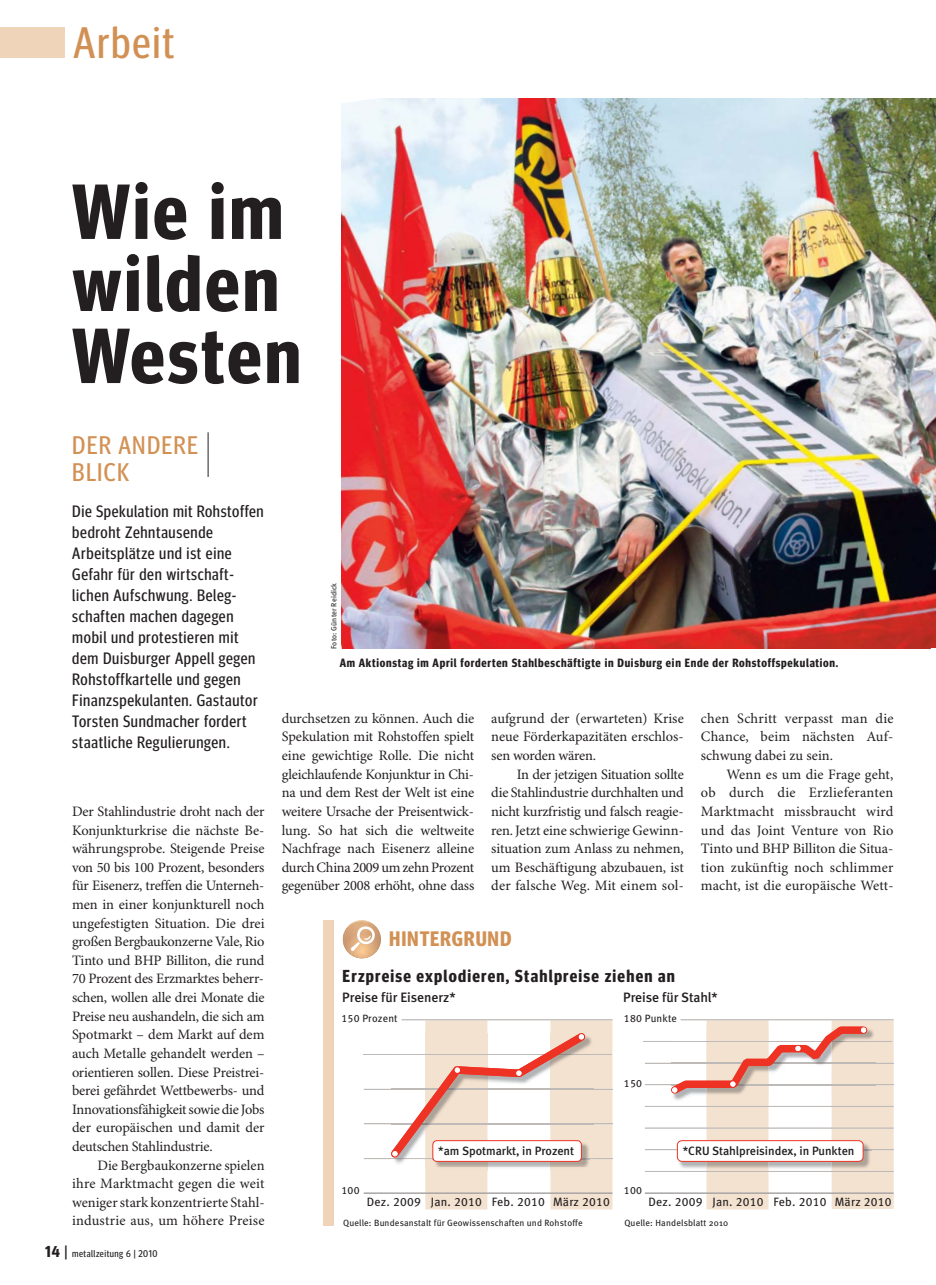
<style>
.page{position:relative;width:936px;height:1285px;background:#fff}
.page>*{position:absolute;margin:0;border:0;box-sizing:border-box;transform-origin:0 0}
.t1{font:700 78px/72px "Meta Headline Cond OT";letter-spacing:.04em;color:#231f20}
.t2{font:44.1px "Meta Headline Cond OT";letter-spacing:.04em;color:#d29154}
.t3{font:25.5px/27px "Meta Headline Cond OT";letter-spacing:.05em;color:#d29154}
.t4{font:700 21px "Meta Headline Cond OT";letter-spacing:.04em;color:#d29154}
.t5{font:17.4px "Meta Headline Cond OT Bold OV RWGVZA";letter-spacing:.07em;color:#231f20}
.t6{font:16.5px/21px "Meta Headline Cond OT";letter-spacing:.04em;color:#231f20}
.t7{font:14.4px/18.6px "Minion Pro";color:#231f20;text-align:justify}
.t8{font:13.5px "Meta Medium LF";color:#231f20}
.t9{font:700 12px "Meta Headline Cond OT";letter-spacing:.06em;color:#231f20}
.t10{font:12px "Meta Book LF";letter-spacing:.02em;color:#231f20}
.t11{font:12px "Meta Medium LF";color:#231f20}
.t12{font:10.5px "Meta Book LF";letter-spacing:.02em;color:#231f20}
.t13{font:9.75px "Meta Headline Cond OT";letter-spacing:.05em;color:#231f20}
.t14{font:9px "Meta Book Roman OV SWGVZA";letter-spacing:.02em;color:#231f20}
.t15{font:7.5px "Meta Book Roman OV UWGVZA";letter-spacing:.015em;color:#231f20}
.s1{font-weight:700;font-size:15.75px}
.s2{font-size:15.75px}
</style>
<div class="page">
<div style="left:0;top:28px;width:65px;height:30px;background:#efd4b9"></div>
<hr style="left:208px;top:432px;width:1px;height:45px;background:#231f20">
<hr style="left:645px;top:1170px;width:248px;height:1px;background:#bebab7">
<hr style="left:645px;top:1192px;width:248px;height:1px;background:#92908f">
<hr style="left:645px;top:1149px;width:248px;height:1px;background:#bebab7">
<hr style="left:645px;top:1127px;width:248px;height:1px;background:#bebab7">
<hr style="left:645px;top:1084px;width:248px;height:1px;background:#bebab7">
<hr style="left:680px;top:1019px;width:213px;height:1px;background:#bebab7">
<hr style="left:643px;top:1040px;width:249px;height:1px;background:#bebab7">
<hr style="left:645px;top:1062px;width:248px;height:1px;background:#bebab7">
<hr style="left:645px;top:1105px;width:248px;height:1px;background:#bebab7">
<svg style="left:664px;top:1020px;width:229px;height:189px"></svg>
<img style="left:677px;top:1140px;width:194px;height:29px">
<img style="left:706px;top:1161px;width:62px;height:8px">
<div style="left:677px;top:1140px;width:186px;height:21px;background:#fff;border-radius:5px"></div>
<div style="left:677px;top:1139px;width:186px;height:22px;border:1px solid #ee3224;border-radius:5px"></div>
<hr style="left:364px;top:1158px;width:248px;height:1px;background:#bebab7">
<hr style="left:364px;top:1192px;width:248px;height:1px;background:#92908f">
<hr style="left:364px;top:1123px;width:248px;height:1px;background:#bebab7">
<hr style="left:364px;top:1088px;width:248px;height:1px;background:#bebab7">
<hr style="left:363px;top:1053px;width:249px;height:1px;background:#bebab7">
<hr style="left:401px;top:1019px;width:211px;height:1px;background:#bebab7">
<svg style="left:384px;top:1020px;width:228px;height:189px"></svg>
<img style="left:342px;top:99px;width:593px;height:549px">
<div style="left:323px;top:920px;width:11px;height:305px;background:#efd4b9"></div>
<img style="left:343px;top:920px;width:38px;height:38px;border-radius:50%">
<svg style="left:351px;top:926px;width:24px;height:24px"></svg>
<h2 class="t2" style="left:74px;top:22px;width:102px">Arbeit</h2>
<h1 class="t1" style="left:72px;top:180px;width:230px">Wie im wilden<br>Westen</h1>
<h3 class="t3" style="left:72px;top:433px;width:127px">DER ANDERE<br>BLICK</h3>
<p class="t6" style="left:72px;top:501px;width:193px">Die Spekulation mit Rohstoffen bedroht Zehntausende<br>Arbeitsplätze und ist eine<br>Gefahr für den wirtschaft&shy;lichen Aufschwung. Beleg&shy;schaften machen dagegen mobil und protestieren mit dem Duisburger Appell gegen<br>Rohstoffkartelle und gegen<br>Finanzspekulanten. Gastautor<br>Torsten Sundmacher fordert staatliche Regulierungen.</p>
<p class="t7" style="left:72px;top:803px;width:194px">Der Stahlindustrie droht nach der Konjunkturkrise die nächste Be&shy;währungsprobe. Steigende Preise von 50 bis 100 Prozent, besonders für Eisenerz, treffen die Unterneh&shy;men in einer konjunkturell noch ungefestigten Situation. Die drei großen Bergbaukonzerne Vale, Rio Tinto und BHP Billiton, die rund 70 Prozent des Erzmarktes beherr&shy;schen, wollen alle drei Monate die Preise neu aushandeln, die sich am Spotmarkt – dem Markt auf dem auch Metalle gehandelt werden – orientieren sollen. Diese Preistrei&shy;berei gefährdet Wettbewerbs- und Innovationsfähigkeit sowie die Jobs der europäischen und damit der deutschen Stahlindustrie.</p>
<p class="t7" style="left:72px;top:1156px;width:194px;text-indent:26px">Die Bergbaukonzerne spielen ihre Marktmacht gegen die weit weniger stark konzentrierte Stahl&shy;industrie aus, um höhere Preise</p>
<p class="t13" style="left:45px;top:1248px;width:114px"><span class="s1">14</span> <span class="s2">|</span> metallzeitung 6 | 2010</p>
<p class="t15" style="left:330px;top:648px;width:67px;rotate:-90deg">Foto: Günter Reidick</p>
<p class="t9" style="left:339px;top:656px;width:500px">Am Aktionstag im April forderten Stahlbeschäftigte in Duisburg ein Ende der Rohstoffspekulation.</p>
<p class="t7" style="left:282px;top:710px;width:194px">durchsetzen zu können. Auch die Spekulation mit Rohstoffen spielt eine gewichtige Rolle. Die nicht gleichlaufende Konjunktur in Chi&shy;na und dem Rest der Welt ist eine weitere Ursache der Preisentwick&shy;lung. So hat sich die weltweite Nachfrage nach Eisenerz alleine durchChina 2009 um zehn Prozent gegenüber 2008 erhöht, ohne dass</p>
<p class="t7" style="left:491px;top:710px;width:194px">aufgrund der (erwarteten) Krise neue Förderkapazitäten erschlos&shy;sen worden wären.</p>
<p class="t7" style="left:491px;top:765px;width:194px;text-indent:26px">In der jetzigen Situation sollte die Stahlindustrie durchhalten und nicht kurzfristig und falsch reagie&shy;ren. Jetzt eine schwierige Gewinn&shy;situation zum Anlass zu nehmen, um Beschäftigung abzubauen, ist der falsche Weg. Mit einem sol-</p>
<h3 class="t4" style="left:389px;top:928px;width:124px">HINTERGRUND</h3>
<p class="t7" style="left:700px;top:710px;width:194px">chen Schritt verpasst man die Chance, beim nächsten Auf&shy;schwung dabei zu sein.</p>
<p class="t7" style="left:700px;top:765px;width:194px;text-indent:26px">Wenn es um die Frage geht, ob durch die Erzlieferanten Marktmacht missbraucht wird und das Joint Venture von Rio Tinto und BHP Billiton die Situa&shy;tion zukünftig noch schlimmer macht, ist die europäische Wett-</p>
<p class="t5" style="left:342px;top:965px;width:334px">Erzpreise explodieren, Stahlpreise ziehen an</p>
<p class="t8" style="left:342px;top:990px;width:115px">Preise für Eisenerz*</p>
<p class="t8" style="left:623px;top:990px;width:96px">Preise für Stahl*</p>
<p class="t12" style="left:341px;top:1011px;width:58px">150 Prozent</p>
<p class="t12" style="left:624px;top:1011px;width:54px">180 Punkte</p>
<p class="t12" style="left:624px;top:1076px;width:20px">150</p>
<p class="t11" style="left:438px;top:1145px;width:137px">*am Spotmarkt, in Prozent</p>
<p class="t11" style="left:682px;top:1145px;width:173px">*CRU Stahlpreisindex, in Punkten</p>
<p class="t10" style="left:367px;top:1193px;width:245px">Dez. 2009 Jan. 2010 Feb. 2010 März 2010</p>
<p class="t14" style="left:343px;top:1217px;width:241px">Quelle: Bundesanstalt für Geowissenschaften und Rohstoffe</p>
<p class="t14" style="left:624px;top:1217px;width:105px">Quelle: Handelsblatt 2010</p>
<p class="t12" style="left:341px;top:1183px;width:20px">100</p>
<p class="t12" style="left:624px;top:1183px;width:20px">100</p>
<p class="t10" style="left:712px;top:1193px;width:181px">Jan. 2010 Feb. 2010 März 2010</p>
<p class="t10" style="left:648px;top:1193px;width:56px">Dez. 2009</p>
</div>
